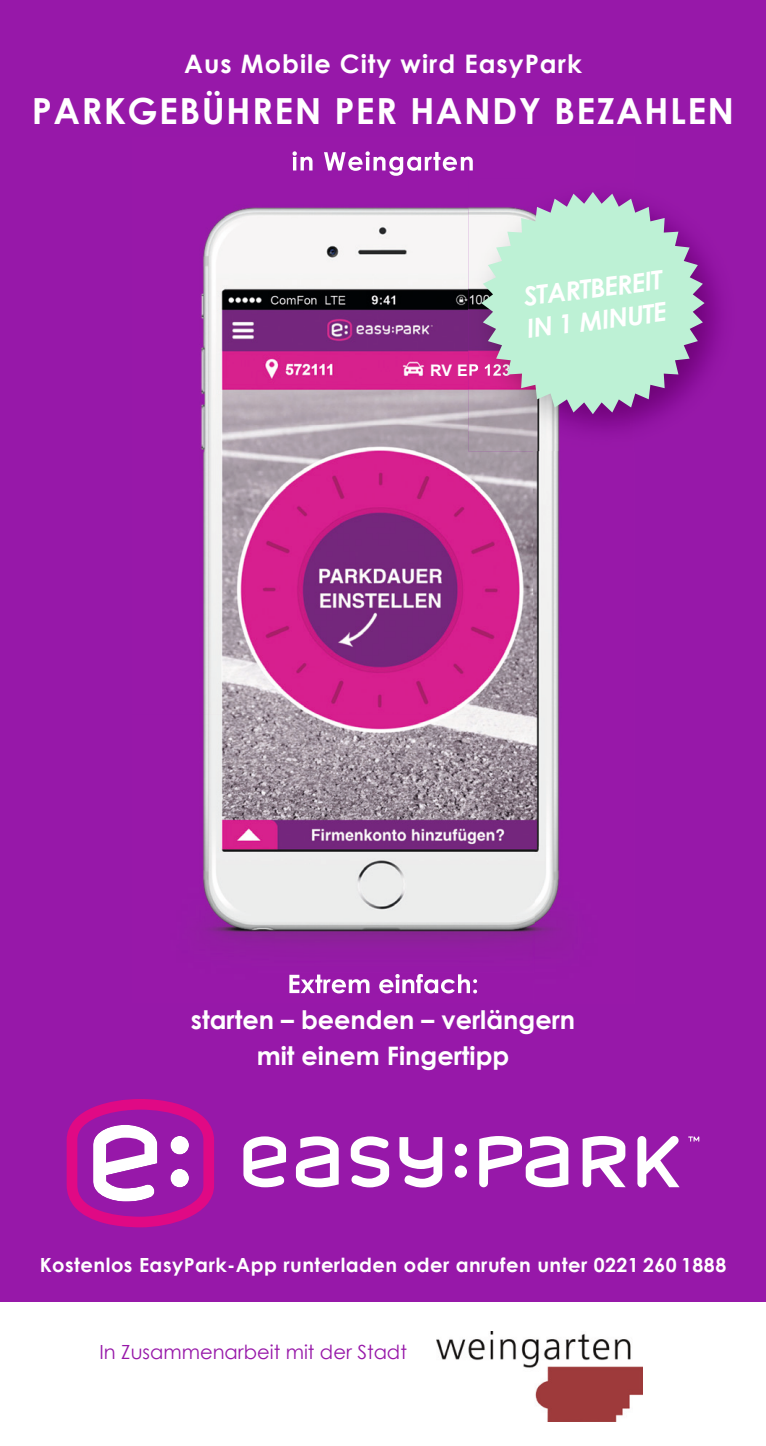
<style>
.page{position:relative;width:766px;height:1446px;background:#fff}
.page>*{position:absolute;margin:0;border:0;box-sizing:border-box;transform-origin:0 0}
.t1{font:700 36px "Century Gothic";letter-spacing:.04em;color:#fff}
.t2{font:italic 700 26.1px/32.1px "Century Gothic";color:#fff}
.t3{font:700 25.5px/36px "Century Gothic";color:#fff;text-align:center}
.t4{font:700 25.5px "Century Gothic";letter-spacing:.04em;color:#fff}
.t5{font:700 19.5px "Century Gothic";letter-spacing:.025em;color:#fff}
.t6{font:19.5px "Century Gothic";color:#9718a9}
</style>
<div class="page">
<div style="left:0;top:0;width:765px;height:1446px;background:#9718a9"></div>
<svg style="left:688px;top:1136px;width:11px;height:5px"></svg>
<svg style="left:637px;top:1136px;width:42px;height:51px"></svg>
<svg style="left:582px;top:1136px;width:43px;height:51px"></svg>
<svg style="left:479px;top:1136px;width:89px;height:51px"></svg>
<svg style="left:454px;top:1143px;width:13px;height:13px"></svg>
<div style="left:454px;top:1165px;width:13px;height:12px;background:#fff;border-radius:50%"></div>
<svg style="left:399px;top:1137px;width:43px;height:50px"></svg>
<svg style="left:350px;top:1136px;width:40px;height:51px"></svg>
<svg style="left:296px;top:1136px;width:42px;height:51px"></svg>
<svg style="left:243px;top:1136px;width:43px;height:51px"></svg>
<svg style="left:67px;top:1099px;width:147px;height:128px"></svg>
<img style="left:201px;top:158px;width:332px;height:836px">
<img style="left:533px;top:451px;width:27px;height:488px">
<img style="left:292px;top:151px;width:180px;height:25px">
<img style="left:289px;top:974px;width:189px;height:19px">
<img style="left:431px;top:364px;width:37px;height:12px">
<img style="left:468px;top:179px;width:252px;height:272px">
<img style="left:468px;top:364px;width:13px;height:12px">
<svg style="left:481px;top:192px;width:223px;height:222px;background:#b5bec7"></svg>
<div style="left:0;top:1302px;width:765px;height:144px;background:#fff"></div>
<img style="left:436px;top:1332px;width:206px;height:89px">
<h3 class="t4" style="left:184px;top:44px;width:399px">Aus Mobile City wird EasyPark</h3>
<h1 class="t1" style="left:32px;top:84px;width:704px">PARKGEBÜHREN PER HANDY BEZAHLEN</h1>
<h2 class="t2" style="left:521px;top:280px;width:142px;rotate:-7deg">STARTBEREIT<br>IN 1 MINUTE</h2>
<h3 class="t3" style="left:191px;top:1000px;width:386px">starten – beenden – verlängern mit einem Fingertipp</h3>
<p class="t5" style="left:40px;top:1250px;width:688px">Kostenlos EasyPark-App runterladen oder anrufen unter 0221 260 1888</p>
<p class="t6" style="left:99px;top:1338px;width:309px">In Zusammenarbeit mit der Stadt</p>
</div>
